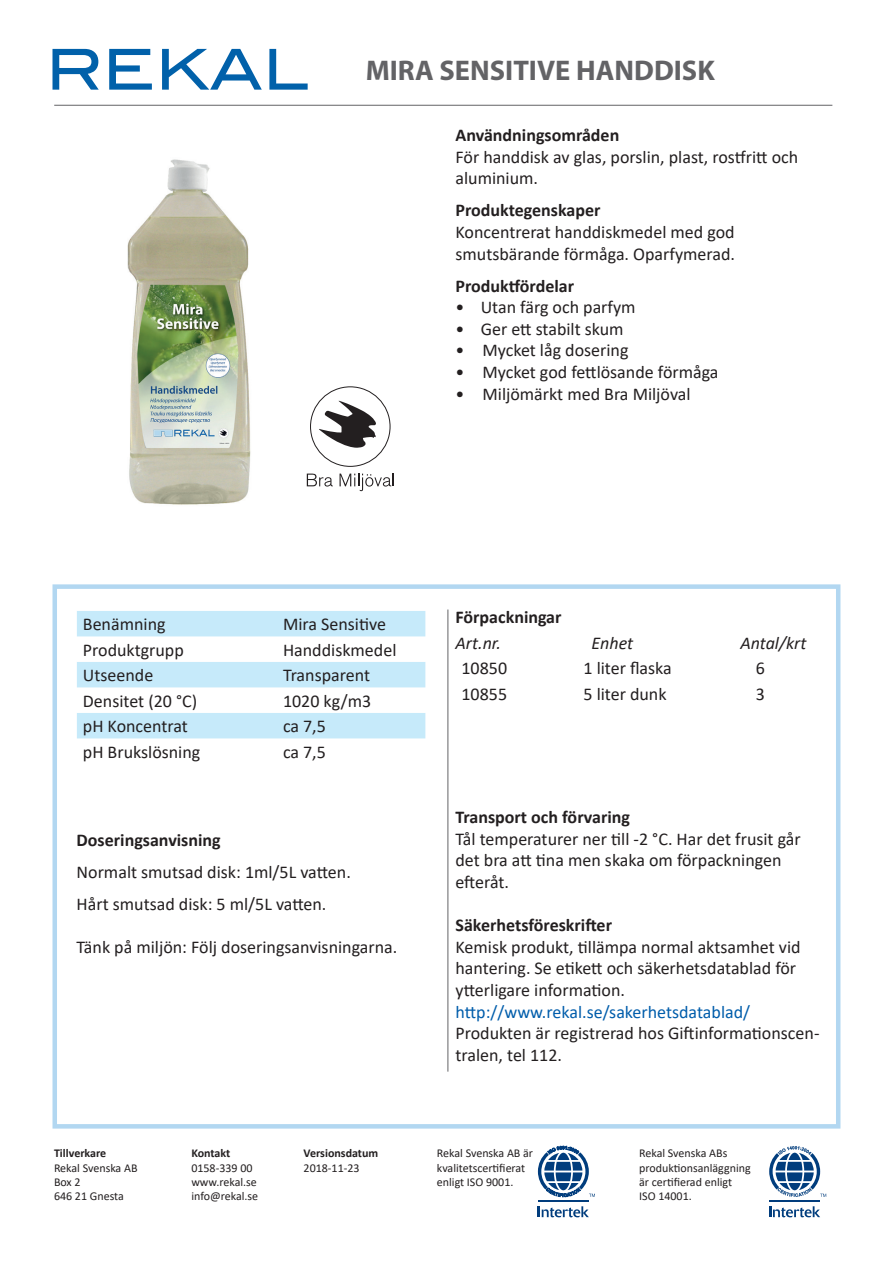
<style>
.page{position:relative;width:893px;height:1263px;background:#fff}
.page>*{position:absolute;margin:0;border:0;box-sizing:border-box;transform-origin:0 0}
.t1{font:700 28.5px "Myriad Pro";color:#636366}
.t2{font:18px/21.6px "Calibri";color:#231f20}
.t3{font:700 18px "Calibri";color:#231f20}
.t4{font:18px "Calibri";color:#015dab}
.t5{font:italic 18px "Calibri";color:#231f20}
.t6{font:12px/14.4px "Calibri";color:#231f20}
.t7{font:700 12px "Calibri";color:#231f20}
</style>
<div class="page">
<div style="left:52px;top:584px;width:788px;height:544px;border:4px solid #b2d7f1"></div>
<img style="left:127px;top:159px;width:224px;height:346px">
<hr style="left:54px;top:105px;width:778px;height:1px;background:#636366">
<hr style="left:447px;top:609px;width:1px;height:462px;background:#636366">
<svg style="left:77px;top:611px;width:348px;height:127px"></svg>
<svg style="left:769px;top:1206px;width:51px;height:11px"></svg>
<hr style="left:769px;top:1201px;width:51px;height:1px;background:#013d7d">
<svg style="left:769px;top:1146px;width:57px;height:51px"></svg>
<svg style="left:538px;top:1206px;width:51px;height:11px"></svg>
<hr style="left:538px;top:1201px;width:51px;height:1px;background:#013d7d">
<svg style="left:538px;top:1146px;width:57px;height:51px"></svg>
<svg style="left:309px;top:385px;width:83px;height:83px"></svg>
<div style="left:310px;top:387px;width:80px;height:79px;background:#fff;border-radius:50%"></div>
<div style="left:310px;top:386px;width:80px;height:81px;border:1px solid #231f20;border-radius:50%"></div>
<svg style="left:319px;top:401px;width:57px;height:47px"></svg>
<svg style="left:307px;top:474px;width:26px;height:13px"></svg>
<svg style="left:340px;top:474px;width:54px;height:17px"></svg>
<svg style="left:53px;top:49px;width:46px;height:41px"></svg>
<svg style="left:109px;top:49px;width:43px;height:41px"></svg>
<svg style="left:162px;top:49px;width:100px;height:41px"></svg>
<svg style="left:269px;top:49px;width:39px;height:41px"></svg>
<h1 class="t1" style="left:366px;top:52px;width:351px">MIRA SENSITIVE HANDDISK</h1>
<p class="t3" style="left:455px;top:122px;width:165px">Användningsområden</p>
<p class="t2" style="left:455px;top:145px;width:344px">För handdisk av glas, porslin, plast, rostfritt och aluminium.</p>
<p class="t3" style="left:455px;top:198px;width:147px">Produktegenskaper</p>
<p class="t2" style="left:455px;top:221px;width:281px">Koncentrerat handdiskmedel med god smutsbärande förmåga. Oparfymerad.</p>
<p class="t3" style="left:455px;top:273px;width:120px">Produktfördelar</p>
<p class="t2" style="left:455px;top:296px;width:182px">• Utan färg och parfym</p>
<p class="t2" style="left:455px;top:318px;width:170px">• Ger ett stabilt skum</p>
<p class="t2" style="left:455px;top:339px;width:175px">• Mycket låg dosering</p>
<p class="t2" style="left:455px;top:361px;width:265px">• Mycket god fettlösande förmåga</p>
<p class="t2" style="left:455px;top:382px;width:237px">• Miljömärkt med Bra Miljöval</p>
<p class="t2" style="left:83px;top:613px;width:84px">Benämning</p>
<p class="t2" style="left:283px;top:613px;width:104px">Mira Sensitive</p>
<p class="t2" style="left:83px;top:639px;width:102px">Produktgrupp</p>
<p class="t2" style="left:283px;top:639px;width:115px">Handdiskmedel</p>
<p class="t2" style="left:83px;top:664px;width:72px">Utseende</p>
<p class="t2" style="left:283px;top:664px;width:89px">Transparent</p>
<p class="t2" style="left:83px;top:690px;width:116px">Densitet (20 °C)</p>
<p class="t2" style="left:283px;top:690px;width:90px">1020 kg/m3</p>
<p class="t2" style="left:83px;top:715px;width:106px">pH Koncentrat</p>
<p class="t2" style="left:283px;top:715px;width:44px">ca 7,5</p>
<p class="t2" style="left:83px;top:741px;width:119px">pH Brukslösning</p>
<p class="t2" style="left:283px;top:741px;width:44px">ca 7,5</p>
<p class="t3" style="left:77px;top:827px;width:146px">Doseringsanvisning</p>
<p class="t2" style="left:77px;top:855px;width:276px;line-height:32.1px">Normalt smutsad disk: 1ml/5L vatten.<br>Hårt smutsad disk: 5 ml/5L vatten.</p>
<p class="t2" style="left:77px;top:936px;width:322px">Tänk på miljön: Följ doseringsanvisningarna.</p>
<p class="t7" style="left:54px;top:1145px;width:54px">Tillverkare</p>
<p class="t6" style="left:54px;top:1160px;width:85px">Rekal Svenska AB<br>Box 2<br>646 21 Gnesta</p>
<p class="t7" style="left:191px;top:1145px;width:40px">Kontakt</p>
<p class="t6" style="left:191px;top:1160px;width:68px">0158-339 00 www.rekal.se info@rekal.se</p>
<p class="t7" style="left:304px;top:1145px;width:76px">Versionsdatum</p>
<p class="t6" style="left:304px;top:1160px;width:58px">2018-11-23</p>
<p class="t3" style="left:455px;top:604px;width:108px">Förpackningar</p>
<p class="t5" style="left:455px;top:630px;width:47px">Art.nr.</p>
<p class="t5" style="left:592px;top:630px;width:43px">Enhet</p>
<p class="t5" style="left:740px;top:630px;width:68px">Antal/krt</p>
<p class="t2" style="left:461px;top:657px;width:47px">10850</p>
<p class="t2" style="left:583px;top:657px;width:90px">1 liter flaska</p>
<p class="t2" style="left:756px;top:657px;width:11px">6</p>
<p class="t2" style="left:461px;top:682px;width:47px">10855</p>
<p class="t2" style="left:583px;top:682px;width:85px">5 liter dunk</p>
<p class="t2" style="left:756px;top:682px;width:11px">3</p>
<p class="t3" style="left:455px;top:804px;width:176px">Transport och förvaring</p>
<p class="t2" style="left:455px;top:827px;width:347px">Tål temperaturer ner till -2 °C. Har det frusit går det bra att tina men skaka om förpackningen efteråt.</p>
<p class="t3" style="left:455px;top:912px;width:158px">Säkerhetsföreskrifter</p>
<p class="t2" style="left:455px;top:935px;width:347px">Kemisk produkt, tillämpa normal aktsamhet vid hantering. Se etikett och säkerhetsdatablad för ytterligare information.</p>
<p class="t4" style="left:455px;top:999px;width:296px">http://www.rekal.se/sakerhetsdatablad/</p>
<p class="t2" style="left:455px;top:1022px;width:365px">Produkten är registrerad hos Giftinformationscen&shy;tralen, tel 112.</p>
<p class="t6" style="left:437px;top:1146px;width:98px">Rekal Svenska AB är kvalitetscertifierat enligt ISO 9001.</p>
<p class="t6" style="left:639px;top:1146px;width:113px">Rekal Svenska ABs produktionsanläggning är certifierad enligt<br>ISO 14001.</p>
</div>
